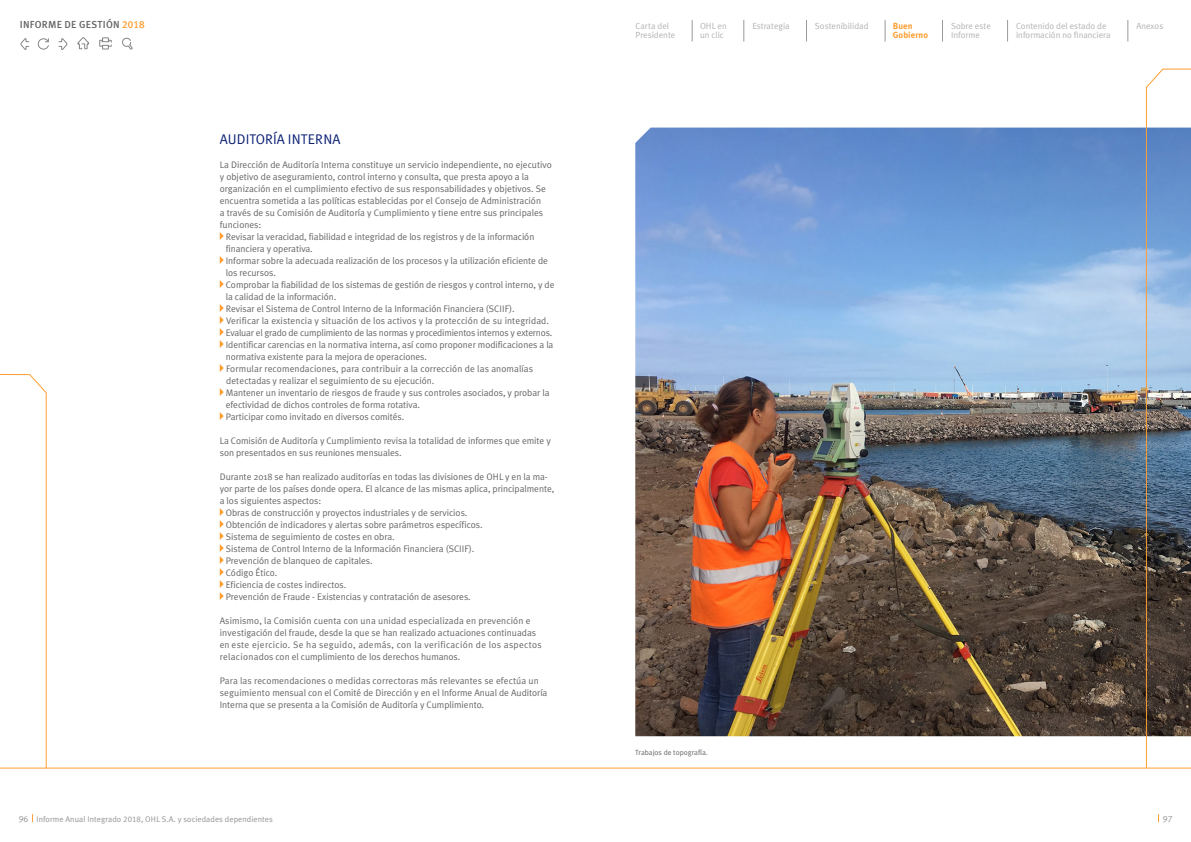
<style>
.page{position:relative;width:1191px;height:842px;background:#fff}
.page>*{position:absolute;margin:0;border:0;box-sizing:border-box;transform-origin:0 0}
._05_TEXTO_GENERAL_OH{font:14px "Meta Plus Normal";color:#0c2074}
.t1{font:500 10.2px "Meta Plus";letter-spacing:.02em;color:#666}
._04_LADILLO_OHL{font:9.5px/12px "Meta Plus Normal";letter-spacing:-.005em;color:#666}
._05_TEXTO_GENERAL_OH-2{font:9.5px/12px "Meta Plus Normal";color:#666}
.t2{font:9px "Meta Plus Normal Caps";color:#949494}
.t3{font:8.9px/8.9px "Meta Plus Normal";color:#b3b3b3}
.t4{font:700 8.9px/8.9px "Meta Plus";letter-spacing:.01em;color:#fe9e32}
.t5{font:8.2px "Meta Plus Normal";letter-spacing:.01em;color:#949494}
._07_PIE_DE_FOTO_OHL{font:7.5px "Meta Plus Normal";color:#666}
.s1{font-family:"Meta Plus Medium Caps";font-weight:400;color:#fe9e32}
.s2{font-family:"Meta Plus Normal Caps"}
</style>
<div class="page">
<svg style="left:58px;top:39px;width:9px;height:11px"></svg>
<svg style="left:21px;top:38px;width:8px;height:12px"></svg>
<svg style="left:99px;top:37px;width:13px;height:13px"></svg>
<svg style="left:38px;top:38px;width:11px;height:12px"></svg>
<svg style="left:77px;top:38px;width:12px;height:11px"></svg>
<svg style="left:122px;top:38px;width:11px;height:12px"></svg>
<svg style="left:806px;top:20px;width:1px;height:22px"></svg>
<svg style="left:743px;top:20px;width:1px;height:22px"></svg>
<svg style="left:692px;top:20px;width:1px;height:22px"></svg>
<svg style="left:884px;top:20px;width:1px;height:22px"></svg>
<svg style="left:942px;top:20px;width:1px;height:22px"></svg>
<svg style="left:1007px;top:20px;width:1px;height:22px"></svg>
<svg style="left:1127px;top:20px;width:1px;height:22px"></svg>
<svg style="left:220px;top:232px;width:4px;height:8px"></svg>
<svg style="left:220px;top:256px;width:4px;height:8px"></svg>
<svg style="left:220px;top:280px;width:4px;height:8px"></svg>
<svg style="left:220px;top:304px;width:4px;height:44px"></svg>
<svg style="left:220px;top:364px;width:4px;height:8px"></svg>
<svg style="left:220px;top:388px;width:4px;height:8px"></svg>
<svg style="left:220px;top:412px;width:4px;height:8px"></svg>
<svg style="left:220px;top:508px;width:4px;height:92px"></svg>
<img style="left:635px;top:128px;width:511px;height:608px">
<svg style="left:1146px;top:69px;width:45px;height:699px;background:#7b8899"></svg>
<svg style="left:0;top:374px;width:47px;height:394px"></svg>
<hr style="left:0;top:768px;width:1191px;height:1px;background:#fe9e32">
<p class="t1" style="left:20px;top:19px;width:126px">INFORME DE GESTIÓN <span class="s1">2018</span></p>
<p class="t3" style="left:700px;top:22px;width:28px">OHL en un clic</p>
<p class="t3" style="left:635px;top:22px;width:41px">Carta del<br>Presidente</p>
<p class="t3" style="left:752px;top:22px;width:39px">Estrategia</p>
<p class="t3" style="left:815px;top:22px;width:55px">Sostenibilidad</p>
<p class="t4" style="left:893px;top:22px;width:37px">Buen<br>Gobierno</p>
<p class="t3" style="left:951px;top:22px;width:41px">Sobre este<br>Informe</p>
<p class="t3" style="left:1016px;top:22px;width:96px">Contenido del estado de información no financiera</p>
<p class="t3" style="left:1136px;top:22px;width:28px">Anexos</p>
<p class="_05_TEXTO_GENERAL_OH" style="left:220px;top:131px;width:122px">AUDITORÍA INTERNA</p>
<p class="_05_TEXTO_GENERAL_OH-2" style="left:220px;top:159px;width:334px">La Dirección de Auditoría Interna constituye un servicio independiente, no ejecutivo y objetivo de aseguramiento, control interno y consulta, que presta apoyo a la organización en el cumplimiento efectivo de sus responsabilidades y objetivos. Se encuentra sometida a las políticas establecidas por el Consejo de Administración<br>a través de su Comisión de Auditoría y Cumplimiento y tiene entre sus principales funciones:</p>
<p class="_04_LADILLO_OHL" style="left:226px;top:231px;width:310px">Revisar la veracidad, fiabilidad e integridad de los registros y de la información financiera y operativa.</p>
<p class="_04_LADILLO_OHL" style="left:226px;top:255px;width:324px">Informar sobre la adecuada realización de los procesos y la utilización eficiente de los recursos.</p>
<p class="_04_LADILLO_OHL" style="left:226px;top:279px;width:330px">Comprobar la fiabilidad de los sistemas de gestión de riesgos y control interno, y de la calidad de la información.</p>
<p class="_04_LADILLO_OHL" style="left:226px;top:303px;width:290px">Revisar el Sistema de Control Interno de la Información Financiera (SCIIF).</p>
<p class="_04_LADILLO_OHL" style="left:226px;top:315px;width:324px">Verificar la existencia y situación de los activos y la protección de su integridad.</p>
<p class="_04_LADILLO_OHL" style="left:226px;top:327px;width:328px">Evaluar el grado de cumplimiento de las normas y procedimientos internos y externos.</p>
<p class="_04_LADILLO_OHL" style="left:226px;top:339px;width:329px">Identificar carencias en la normativa interna, así como proponer modificaciones a la normativa existente para la mejora de operaciones.</p>
<p class="_04_LADILLO_OHL" style="left:226px;top:363px;width:308px">Formular recomendaciones, para contribuir a la corrección de las anomalías detectadas y realizar el seguimiento de su ejecución.</p>
<p class="_04_LADILLO_OHL" style="left:226px;top:387px;width:325px">Mantener un inventario de riesgos de fraude y sus controles asociados, y probar la efectividad de dichos controles de forma rotativa.</p>
<p class="_04_LADILLO_OHL" style="left:226px;top:411px;width:180px">Participar como invitado en diversos comités.</p>
<p class="_04_LADILLO_OHL" style="left:220px;top:435px;width:332px">La Comisión de Auditoría y Cumplimiento revisa la totalidad de informes que emite y son presentados en sus reuniones mensuales.</p>
<p class="_04_LADILLO_OHL" style="left:220px;top:471px;width:336px">Durante 2018 se han realizado auditorías en todas las divisiones de OHL y en la ma&shy;yor parte de los países donde opera. El alcance de las mismas aplica, principalmente, a los siguientes aspectos:</p>
<p class="_04_LADILLO_OHL" style="left:226px;top:507px;width:243px">Obras de construcción y proyectos industriales y de servicios.</p>
<p class="_04_LADILLO_OHL" style="left:226px;top:519px;width:258px">Obtención de indicadores y alertas sobre parámetros específicos.</p>
<p class="_04_LADILLO_OHL" style="left:226px;top:531px;width:170px">Sistema de seguimiento de costes en obra.</p>
<p class="_04_LADILLO_OHL" style="left:226px;top:543px;width:250px">Sistema de Control Interno de la Información Financiera (SCIIF).</p>
<p class="_04_LADILLO_OHL" style="left:226px;top:555px;width:148px">Prevención de blanqueo de capitales.</p>
<p class="_04_LADILLO_OHL" style="left:226px;top:567px;width:53px">Código Ético.</p>
<p class="_04_LADILLO_OHL" style="left:226px;top:579px;width:122px">Eficiencia de costes indirectos.</p>
<p class="_04_LADILLO_OHL" style="left:226px;top:591px;width:246px">Prevención de Fraude - Existencias y contratación de asesores.</p>
<p class="_04_LADILLO_OHL" style="left:220px;top:615px;width:323px">Asimismo, la Comisión cuenta con una unidad especializada en prevención e investigación del fraude, desde la que se han realizado actuaciones continuadas en este ejercicio. Se ha seguido, además, con la verificación de los aspectos relacionados con el cumplimiento de los derechos humanos.</p>
<p class="_04_LADILLO_OHL" style="left:220px;top:675px;width:329px">Para las recomendaciones o medidas correctoras más relevantes se efectúa un seguimiento mensual con el Comité de Dirección y en el Informe Anual de Auditoría<br>Interna que se presenta a la Comisión de Auditoría y Cumplimiento.</p>
<p class="_07_PIE_DE_FOTO_OHL" style="left:635px;top:747px;width:74px">Trabajos de topografía.</p>
<p class="t2" style="left:19px;top:813px;width:11px">96</p>
<p class="t2" style="left:1162px;top:813px;width:11px">97</p>
<p class="t5" style="left:36px;top:814px;width:238px">Informe Anual Integrado <span class="s2">2018</span>, OHL S.A. y sociedades dependientes</p>
</div>
